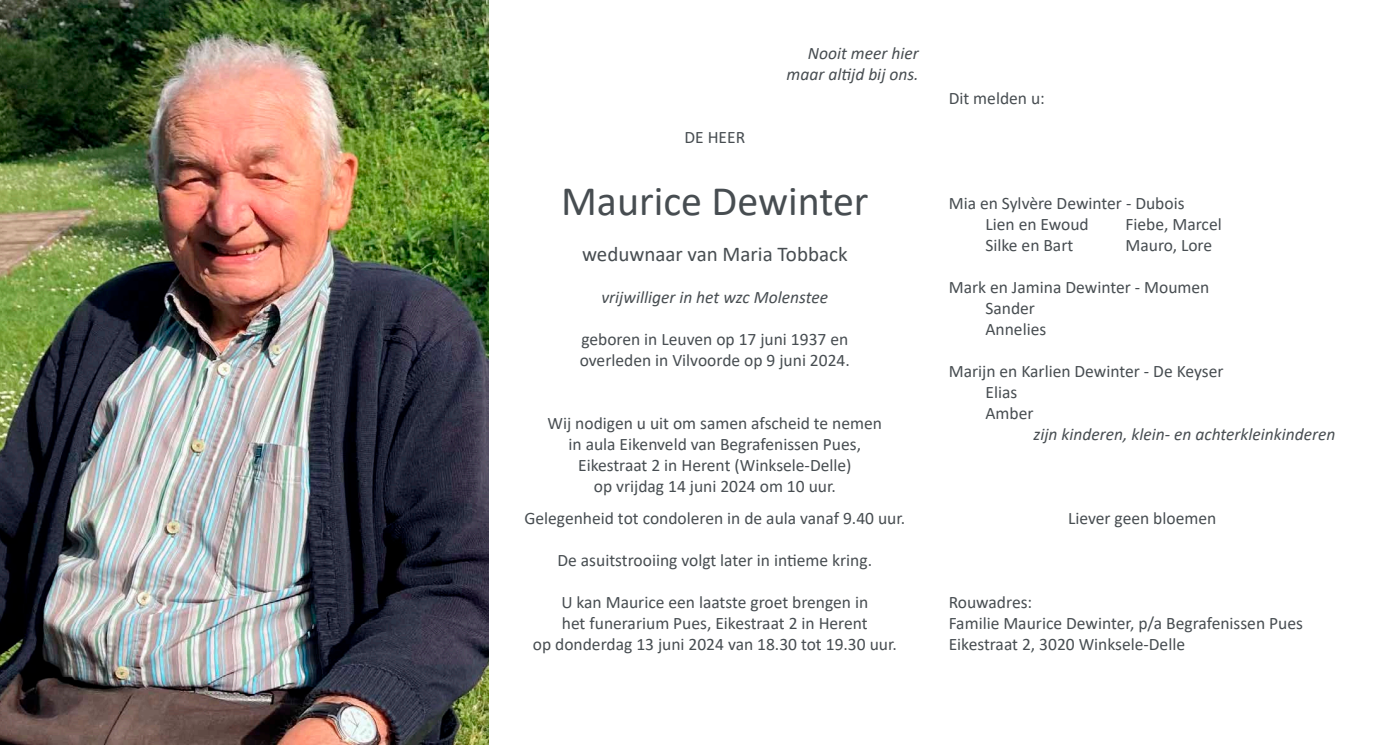
<style>
.page{position:relative;width:1389px;height:745px;background:#fff}
.page>*{position:absolute;margin:0;border:0;box-sizing:border-box;transform-origin:0 0}
.t1{font:42px "Calibri";color:#474d51}
.t2{font:21px "Calibri";color:#474d51}
.t3{font:17.5px/21px "Calibri";color:#474d51}
.t4{font:italic 17.5px/21px "Calibri";color:#474d51;text-align:right}
</style>
<div class="page">
<img style="left:0;top:0;width:489px;height:744px">
<p class="t3" style="left:684px;top:126px;width:62px">DE HEER</p>
<p class="t4" style="left:787px;top:42px;width:134px">Nooit meer hier maar altijd bij ons.</p>
<h1 class="t1" style="left:561px;top:171px;width:309px">Maurice Dewinter</h1>
<p class="t2" style="left:582px;top:239px;width:267px">weduwnaar van Maria Tobback</p>
<p class="t4" style="left:601px;top:285px;width:228px">vrijwilliger in het wzc Molenstee</p>
<p class="t3" style="left:580px;top:328px;width:272px">geboren in Leuven op 17 juni 1937 en overleden in Vilvoorde op 9 juni 2024.</p>
<p class="t3" style="left:548px;top:412px;width:336px;text-align:center">Wij nodigen u uit om samen afscheid te nemen in aula Eikenveld van Begrafenissen Pues, Eikestraat 2 in Herent (Winksele-Delle)<br>op vrijdag 14 juni 2024 om 10 uur.</p>
<p class="t3" style="left:524px;top:506px;width:382px">Gelegenheid tot condoleren in de aula vanaf 9.40 uur.</p>
<p class="t3" style="left:558px;top:548px;width:316px">De asuitstrooiing volgt later in intieme kring.</p>
<p class="t3" style="left:533px;top:590px;width:365px;text-align:center">U kan Maurice een laatste groet brengen in<br>het funerarium Pues, Eikestraat 2 in Herent<br>op donderdag 13 juni 2024 van 18.30 tot 19.30 uur.</p>
<p class="t3" style="left:949px;top:87px;width:98px">Dit melden u:</p>
<p class="t3" style="left:985px;top:192px;width:201px;text-indent:-37px">Mia en Sylvère Dewinter - Dubois<br>Lien en Ewoud</p>
<p class="t3" style="left:1125px;top:213px;width:98px">Fiebe, Marcel</p>
<p class="t3" style="left:985px;top:234px;width:89px">Silke en Bart</p>
<p class="t3" style="left:1125px;top:234px;width:88px">Mauro, Lore</p>
<p class="t3" style="left:985px;top:276px;width:225px;text-indent:-37px">Mark en Jamina Dewinter - Moumen<br>Sander<br>Annelies</p>
<p class="t3" style="left:985px;top:360px;width:240px;text-indent:-37px">Marijn en Karlien Dewinter - De Keyser<br>Elias<br>Amber</p>
<p class="t4" style="left:1033px;top:423px;width:304px">zijn kinderen, klein- en achterkleinkinderen</p>
<p class="t3" style="left:1068px;top:507px;width:150px">Liever geen bloemen</p>
<p class="t3" style="left:949px;top:591px;width:356px">Rouwadres:<br>Familie Maurice Dewinter, p/a Begrafenissen Pues<br>Eikestraat 2, 3020 Winksele-Delle</p>
</div>
